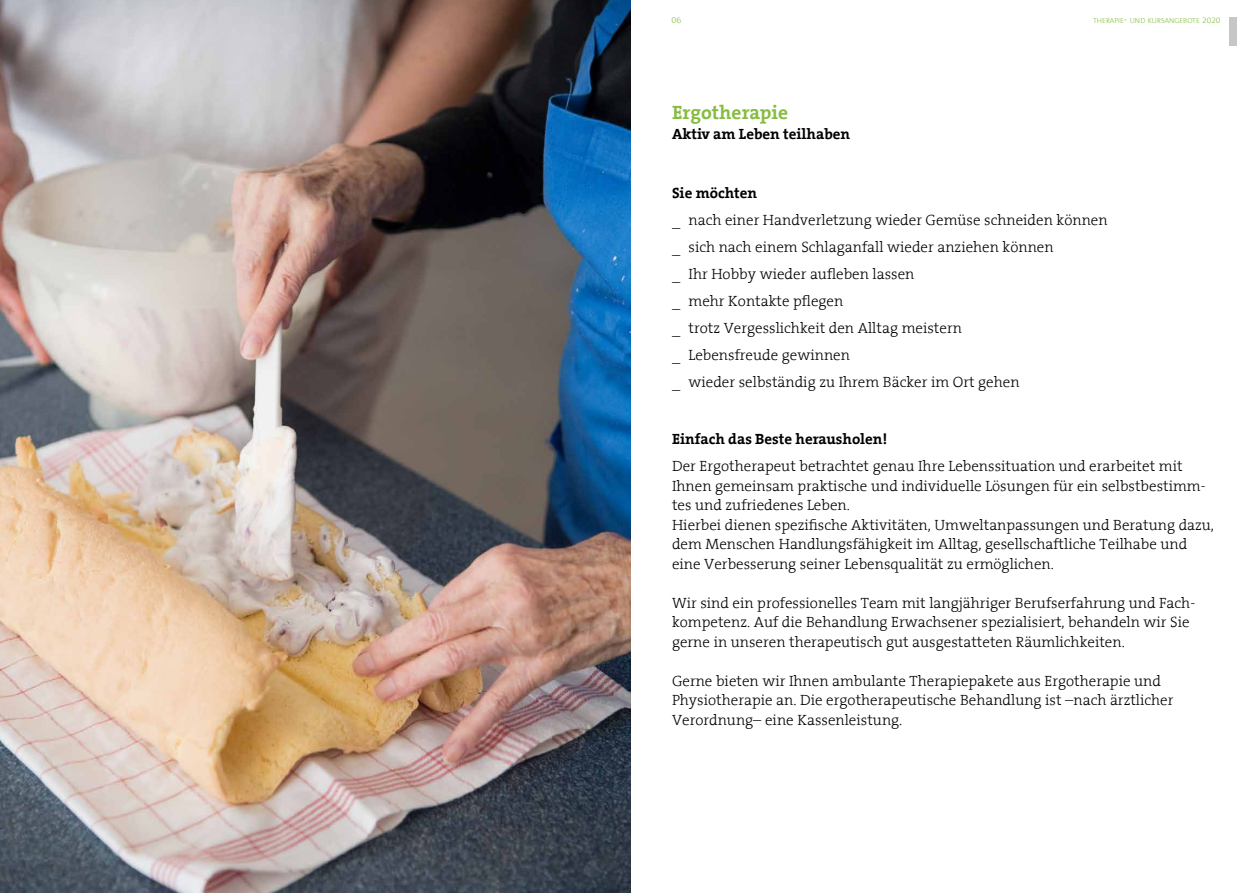
<style>
.page{position:relative;width:1259px;height:893px;background:#fff}
.page>*{position:absolute;margin:0;border:0;box-sizing:border-box;transform-origin:0 0}
.t1{font:700 19.5px "The Serif B7";color:#86bd40}
.t2{font:300 15px/19.5px "The Serif B3";color:#000}
.t3{font:700 15px "The Serif B7";color:#000}
.t4{font:300 9px "The Sans B3";color:#86bd40}
.t5{font:300 7.35px "The Sans B3";color:#86bd40}
.s1{font-size:10.5px}
.s2{font-size:8.4px}
</style>
<div class="page">
<div style="left:1228px;top:17px;width:8px;height:29px;background:#c6c6c6"></div>
<img style="left:0;top:0;width:630px;height:893px">
<p class="t4" style="left:671px;top:16px;width:11px">06</p>
<h1 class="t1" style="left:672px;top:103px;width:118px">Ergotherapie</h1>
<p class="t3" style="left:672px;top:126px;width:180px">Aktiv am Leben teilhaben</p>
<p class="t5" style="left:1093px;top:17px;width:129px">THERAPIE<span class="s1">-</span> UND KURSANGEBOTE <span class="s2">2020</span></p>
<p class="t3" style="left:672px;top:185px;width:87px">Sie möchten</p>
<p class="t2" style="left:672px;top:207px;width:437px;line-height:27px">_ nach einer Handverletzung wieder Gemüse schneiden können _ sich nach einem Schlaganfall wieder anziehen können<br>_ Ihr Hobby wieder aufleben lassen<br>_ mehr Kontakte pflegen<br>_ trotz Vergesslichkeit den Alltag meistern<br>_ Lebensfreude gewinnen<br>_ wieder selbständig zu Ihrem Bäcker im Ort gehen</p>
<p class="t3" style="left:672px;top:431px;width:217px">Einfach das Beste herausholen!</p>
<p class="t2" style="left:672px;top:457px;width:543px">Der Ergotherapeut betrachtet genau Ihre Lebenssituation und erarbeitet mit Ihnen gemeinsam praktische und individuelle Lösungen für ein selbstbestimm&shy;tes und zufriedenes Leben.<br>Hierbei dienen spezifische Aktivitäten, Umweltanpassungen und Beratung dazu, dem Menschen Handlungsfähigkeit im Alltag, gesellschaftliche Teilhabe und eine Verbesserung seiner Lebensqualität zu ermöglichen.</p>
<p class="t2" style="left:672px;top:593px;width:525px">Wir sind ein professionelles Team mit langjähriger Berufserfahrung und Fach&shy;kompetenz. Auf die Behandlung Erwachsener spezialisiert, behandeln wir Sie gerne in unseren therapeutisch gut ausgestatteten Räumlichkeiten.</p>
<p class="t2" style="left:672px;top:671px;width:503px">Gerne bieten wir Ihnen ambulante Therapiepakete aus Ergotherapie und<br>Physiotherapie an. Die ergotherapeutische Behandlung ist –nach ärztlicher<br>Verordnung– eine Kassenleistung.</p>
</div>
